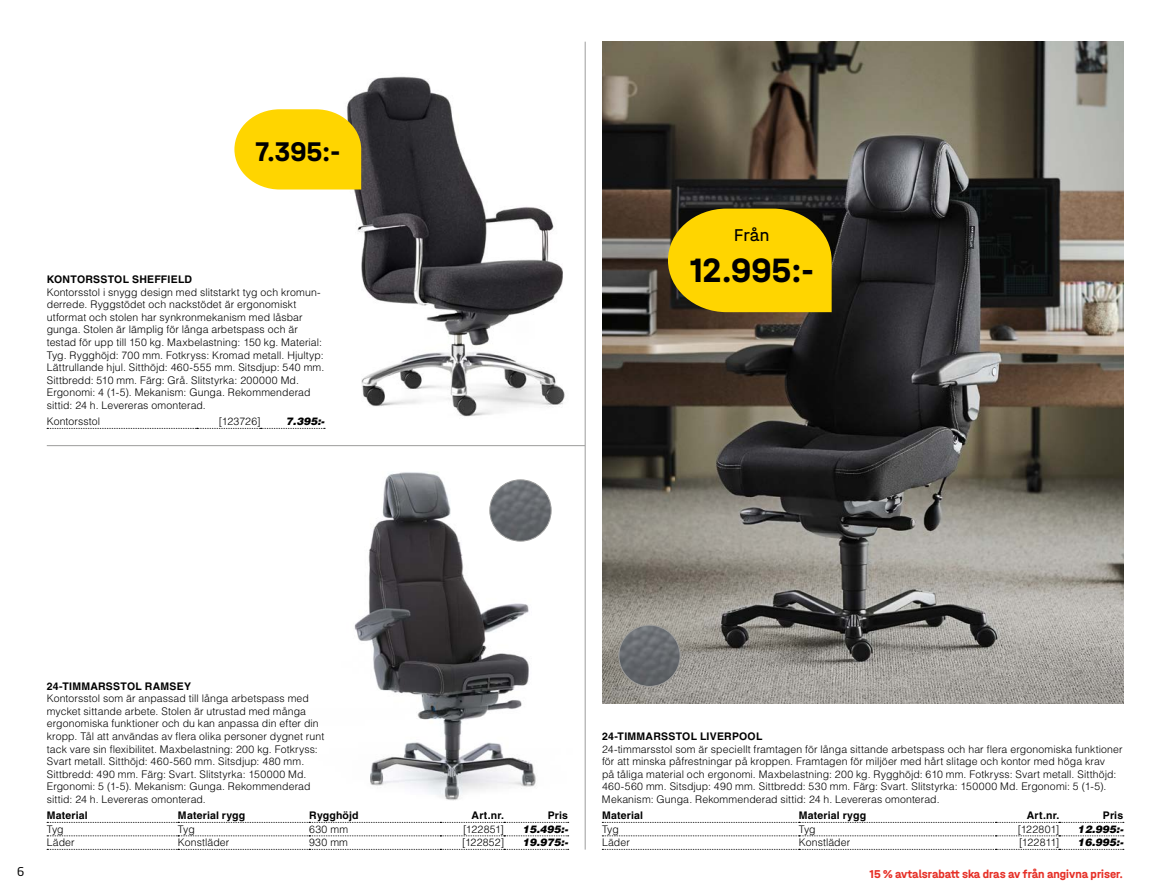
<style>
.page{position:relative;width:1170px;height:893px;background:#fff}
.page>*{position:absolute;margin:0;border:0;box-sizing:border-box;transform-origin:0 0}
.t1{font:700 35.7px "Halvar AJP Mittel";color:#000}
.t2{font:700 28.5px "Halvar AJP Mittel";color:#000}
.t3{font:18px "Halvar AJP Mittel";color:#000}
.t4{font:700 12px "Halvar AJP Mittel";color:#e63027}
.t5{font:12px "Neo Sans Pro";color:#000}
.t6{font:300 10.5px/12.6px "Helvetica AJ";letter-spacing:.01em;color:#000}
.t7{font:700 10.5px "Helvetica AJ";letter-spacing:.02em;color:#000}
.t8{font:italic 900 10.5px "Helvetica AJ";color:#000}
</style>
<div class="page">
<img style="left:265px;top:56px;width:320px;height:379px">
<img style="left:354px;top:449px;width:231px;height:365px">
<img style="left:602px;top:42px;width:521px;height:662px">
<hr style="left:585px;top:42px;width:1px;height:808px;background:#9d9d9c">
<hr style="left:47px;top:445px;width:538px;height:1px;background:#9d9d9c">
<img style="left:490px;top:480px;width:61px;height:61px;border-radius:31px">
<div style="left:489px;top:480px;width:62px;height:61px;border:1px solid #9d9d9c;border-radius:50%"></div>
<img style="left:618px;top:625px;width:62px;height:61px;border-radius:31px">
<div style="left:618px;top:625px;width:62px;height:62px;border:1px solid #9d9d9c;border-radius:50%"></div>
<svg style="left:234px;top:109px;width:127px;height:81px;background:#fad51b"></svg>
<svg style="left:668px;top:209px;width:163px;height:103px;background:#e5bf02"></svg>
<svg style="left:602px;top:822px;width:521px;height:1px"></svg>
<svg style="left:602px;top:836px;width:521px;height:1px"></svg>
<svg style="left:602px;top:849px;width:521px;height:1px"></svg>
<svg style="left:47px;top:822px;width:521px;height:1px"></svg>
<svg style="left:47px;top:836px;width:521px;height:1px"></svg>
<svg style="left:47px;top:849px;width:521px;height:1px"></svg>
<svg style="left:47px;top:428px;width:278px;height:1px"></svg>
<h2 class="t2" style="left:255px;top:134px;width:87px">7.395:-</h2>
<p class="t7" style="left:47px;top:273px;width:147px">KONTORSSTOL SHEFFIELD</p>
<p class="t6" style="left:47px;top:285px;width:279px">Kontorsstol i snygg design med slitstarkt tyg och kromun&shy;derrede. Ryggstödet och nackstödet är ergonomiskt utformat och stolen har synkronmekanism med låsbar gunga. Stolen är lämplig för långa arbetspass och är testad för upp till 150 kg. Maxbelastning: 150 kg. Material:<br>Tyg. Rygghöjd: 700 mm. Fotkryss: Kromad metall. Hjultyp:<br>Lättrullande hjul. Sitthöjd: 460-555 mm. Sitsdjup: 540 mm.<br>Sittbredd: 510 mm. Färg: Grå. Slitstyrka: 200000 Md.<br>Ergonomi: 4 (1-5). Mekanism: Gunga. Rekommenderad sittid: 24 h. Levereras omonterad.</p>
<p class="t6" style="left:47px;top:415px;width:55px">Kontorsstol</p>
<p class="t6" style="left:219px;top:415px;width:43px">[123726]</p>
<p class="t8" style="left:286px;top:415px;width:40px">7.395:-</p>
<h3 class="t3" style="left:734px;top:225px;width:37px">Från</h3>
<h1 class="t1" style="left:689px;top:248px;width:126px">12.995:-</h1>
<p class="t7" style="left:47px;top:679px;width:146px">24-TIMMARSSTOL RAMSEY</p>
<p class="t6" style="left:47px;top:692px;width:279px">Kontorsstol som är anpassad till långa arbetspass med mycket sittande arbete. Stolen är utrustad med många ergonomiska funktioner och du kan anpassa din efter din kropp. Tål att användas av flera olika personer dygnet runt tack vare sin flexibilitet. Maxbelastning: 200 kg. Fotkryss:<br>Svart metall. Sitthöjd: 460-560 mm. Sitsdjup: 480 mm.<br>Sittbredd: 490 mm. Färg: Svart. Slitstyrka: 150000 Md.<br>Ergonomi: 5 (1-5). Mekanism: Gunga. Rekommenderad sittid: 24 h. Levereras omonterad.</p>
<p class="t7" style="left:47px;top:809px;width:43px">Material</p>
<p class="t7" style="left:178px;top:809px;width:69px">Material rygg</p>
<p class="t7" style="left:309px;top:809px;width:51px">Rygghöjd</p>
<p class="t7" style="left:471px;top:809px;width:34px">Art.nr.</p>
<p class="t7" style="left:547px;top:809px;width:22px">Pris</p>
<p class="t6" style="left:47px;top:823px;width:18px">Tyg</p>
<p class="t6" style="left:178px;top:823px;width:18px">Tyg</p>
<p class="t6" style="left:309px;top:823px;width:40px">630 mm</p>
<p class="t6" style="left:463px;top:823px;width:43px">[122851]</p>
<p class="t8" style="left:522px;top:822px;width:47px">15.495:-</p>
<p class="t6" style="left:47px;top:836px;width:29px">Läder</p>
<p class="t6" style="left:178px;top:836px;width:53px">Konstläder</p>
<p class="t6" style="left:309px;top:836px;width:40px">930 mm</p>
<p class="t6" style="left:462px;top:836px;width:44px">[122852]</p>
<p class="t8" style="left:522px;top:836px;width:47px">19.975:-</p>
<p class="t7" style="left:602px;top:730px;width:162px">24-TIMMARSSTOL LIVERPOOL</p>
<p class="t6" style="left:602px;top:742px;width:522px">24-timmarsstol som är speciellt framtagen för långa sittande arbetspass och har flera ergonomiska funktioner för att minska påfrestningar på kroppen. Framtagen för miljöer med hårt slitage och kontor med höga krav<br>på tåliga material och ergonomi. Maxbelastning: 200 kg. Rygghöjd: 610 mm. Fotkryss: Svart metall. Sitthöjd:<br>460-560 mm. Sitsdjup: 490 mm. Sittbredd: 530 mm. Färg: Svart. Slitstyrka: 150000 Md. Ergonomi: 5 (1-5).<br>Mekanism: Gunga. Rekommenderad sittid: 24 h. Levereras omonterad.</p>
<p class="t7" style="left:602px;top:809px;width:43px">Material</p>
<p class="t7" style="left:798px;top:809px;width:69px">Material rygg</p>
<p class="t7" style="left:1026px;top:809px;width:34px">Art.nr.</p>
<p class="t7" style="left:1102px;top:809px;width:22px">Pris</p>
<p class="t6" style="left:602px;top:823px;width:18px">Tyg</p>
<p class="t6" style="left:798px;top:823px;width:18px">Tyg</p>
<p class="t6" style="left:1017px;top:823px;width:43px">[122801]</p>
<p class="t8" style="left:1077px;top:822px;width:47px">12.995:-</p>
<p class="t6" style="left:602px;top:836px;width:29px">Läder</p>
<p class="t6" style="left:798px;top:836px;width:53px">Konstläder</p>
<p class="t6" style="left:1018px;top:836px;width:42px">[122811]</p>
<p class="t8" style="left:1077px;top:836px;width:47px">16.995:-</p>
<p class="t5" style="left:17px;top:864px;width:9px">6</p>
<p class="t4" style="left:869px;top:866px;width:255px">15 % avtalsrabatt ska dras av från angivna priser.</p>
</div>
